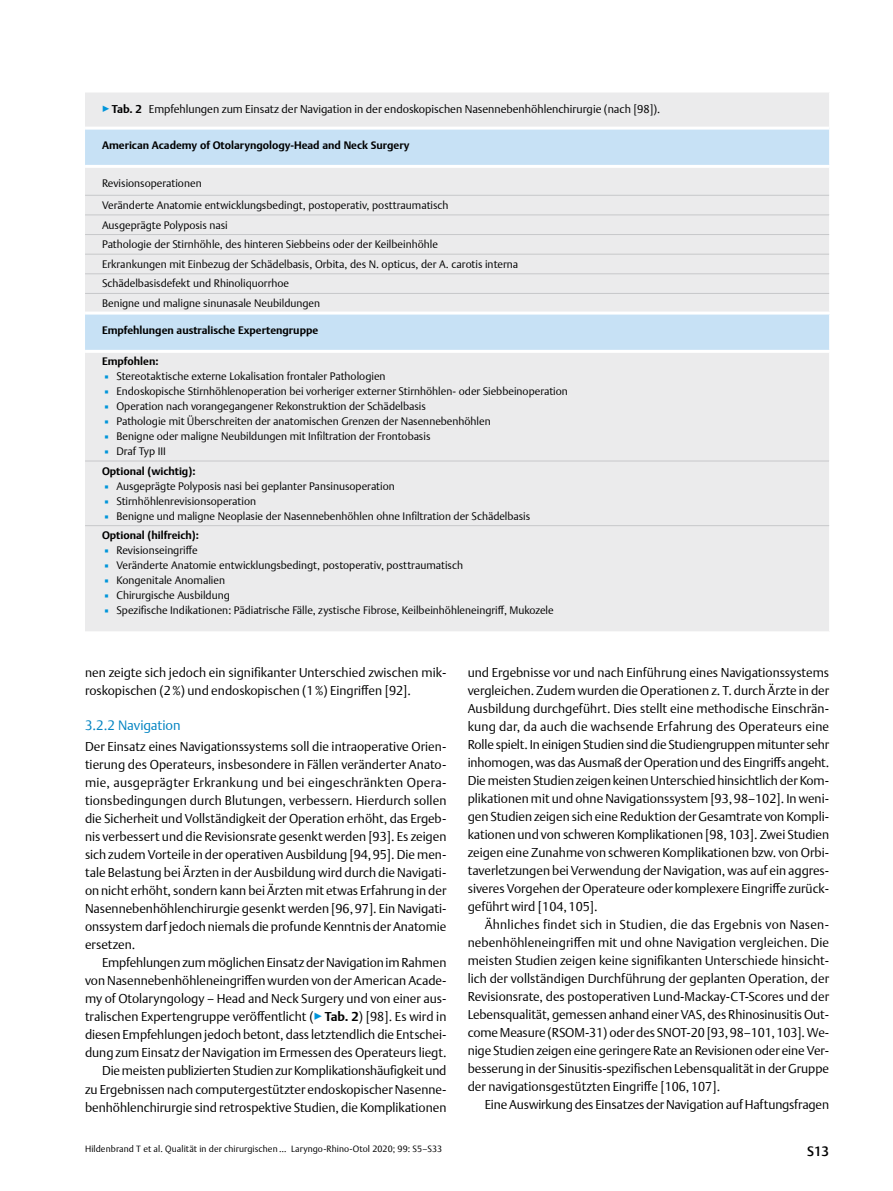
<style>
.page{position:relative;width:893px;height:1191px;background:#fff}
.page>*{position:absolute;margin:0;border:0;box-sizing:border-box;transform-origin:0 0}
.t1{font:300 13.5px "Thieme Argo 2011";letter-spacing:-.005em;color:#0083c2}
.t2{font:500 13.5px "Thieme Argo 2011";color:#000}
.t3{font:300 12.75px/18px "Thieme Argo 2011";letter-spacing:-.005em;color:#000;text-align:justify}
.t4{font:300 11.25px "Thieme Argo 2011";color:#000}
.t5{font:300 10.8px/19.6px "Thieme Argo 2011";color:#000}
.t6{font:700 10.8px/19.6px "Thieme Argo 2011";color:#000}
.t7{font:300 9px "Thieme Argo 2011";letter-spacing:.01em;color:#000}
.s1{color:#0095da}
.s2{font-weight:700}
.s3{font-weight:300;color:#0095da}
.s4{font-weight:300}
</style>
<div class="page">
<div style="left:85px;top:93px;width:744px;height:538px;background:#ebebec"></div>
<svg style="left:85px;top:130px;width:744px;height:220px;background:#dee7ee"></svg>
<hr style="left:85px;top:127px;width:744px;height:3px;background:#fff">
<hr style="left:85px;top:165px;width:746px;height:3px;background:#fff">
<hr style="left:85px;top:195px;width:744px;height:1px;background:#c7c8ca">
<hr style="left:85px;top:214px;width:744px;height:1px;background:#c7c8ca">
<hr style="left:85px;top:234px;width:744px;height:1px;background:#c7c8ca">
<hr style="left:85px;top:254px;width:744px;height:1px;background:#c7c8ca">
<hr style="left:85px;top:273px;width:744px;height:1px;background:#c7c8ca">
<hr style="left:85px;top:293px;width:744px;height:1px;background:#c7c8ca">
<hr style="left:85px;top:460px;width:744px;height:1px;background:#c7c8ca">
<hr style="left:85px;top:525px;width:744px;height:1px;background:#c7c8ca">
<hr style="left:85px;top:311px;width:746px;height:3px;background:#fff">
<hr style="left:85px;top:350px;width:746px;height:3px;background:#fff">
<p class="t4" style="left:102px;top:102px;width:560px"><span class="s1">▶</span><span class="s2">Tab. 2</span> Empfehlungen zum Einsatz der Navigation in der endoskopischen Nasennebenhöhlenchirurgie (nach [98]).</p>
<p class="t6" style="left:102px;top:136px;width:309px">American Academy of Otolaryngology-Head and Neck Surgery</p>
<p class="t5" style="left:102px;top:172px;width:348px;line-height:22.2px">Revisionsoperationen<br>Veränderte Anatomie entwicklungsbedingt, postoperativ, posttraumatisch</p>
<p class="t5" style="left:102px;top:215px;width:418px">Ausgeprägte Polyposis nasi<br>Pathologie der Stirnhöhle, des hinteren Siebbeins oder der Keilbeinhöhle<br>Erkrankungen mit Einbezug der Schädelbasis, Orbita, des N. opticus, der A. carotis interna Schädelbasisdefekt und Rhinoliquorrhoe<br>Benigne und maligne sinunasale Neubildungen</p>
<p class="t6" style="left:102px;top:320px;width:218px">Empfehlungen australische Expertengruppe</p>
<p class="t6" style="left:102px;top:351px;width:58px">Empfohlen:</p>
<p class="t5" style="left:102px;top:366px;width:285px"><span class="s1">▪</span> Stereotaktische externe Lokalisation frontaler Pathologien</p>
<p class="t5" style="left:102px;top:381px;width:467px"><span class="s1">▪</span> Endoskopische Stirnhöhlenoperation bei vorheriger externer Stirnhöhlen- oder Siebbeinoperation</p>
<p class="t5" style="left:102px;top:396px;width:325px"><span class="s1">▪</span> Operation nach vorangegangener Rekonstruktion der Schädelbasis</p>
<p class="t5" style="left:102px;top:411px;width:390px"><span class="s1">▪</span> Pathologie mit Überschreiten der anatomischen Grenzen der Nasennebenhöhlen</p>
<p class="t5" style="left:102px;top:426px;width:330px"><span class="s1">▪</span> Benigne oder maligne Neubildungen mit Infiltration der Frontobasis</p>
<p class="t6" style="left:102px;top:441px;width:95px"><span class="s3">▪</span> <span class="s4">Draf Typ III<br></span>Optional (wichtig):</p>
<p class="t5" style="left:102px;top:476px;width:294px"><span class="s1">▪</span> Ausgeprägte Polyposis nasi bei geplanter Pansinusoperation</p>
<p class="t5" style="left:102px;top:491px;width:156px"><span class="s1">▪</span> Stirnhöhlenrevisionsoperation</p>
<p class="t5" style="left:102px;top:506px;width:430px"><span class="s1">▪</span> Benigne und maligne Neoplasie der Nasennebenhöhlen ohne Infiltration der Schädelbasis<br><span class="s2">Optional (hilfreich):</span></p>
<p class="t5" style="left:102px;top:540px;width:97px"><span class="s1">▪</span> Revisionseingriffe</p>
<p class="t5" style="left:102px;top:555px;width:362px"><span class="s1">▪</span> Veränderte Anatomie entwicklungsbedingt, postoperativ, posttraumatisch</p>
<p class="t5" style="left:102px;top:570px;width:125px"><span class="s1">▪</span> Kongenitale Anomalien</p>
<p class="t5" style="left:102px;top:585px;width:129px"><span class="s1">▪</span> Chirurgische Ausbildung</p>
<p class="t5" style="left:102px;top:600px;width:453px"><span class="s1">▪</span> Spezifische Indikationen: Pädiatrische Fälle, zystische Fibrose, Keilbeinhöhleneingriff, Mukozele</p>
<p class="t3" style="left:85px;top:663px;width:363px">nen zeigte sich jedoch ein signifikanter Unterschied zwischen mik&shy;roskopischen (2%) und endoskopischen (1%) Eingriffen [92].</p>
<p class="t1" style="left:85px;top:716px;width:97px">3.2.2 Navigation</p>
<p class="t3" style="left:85px;top:737px;width:363px">Der Einsatz eines Navigationssystems soll die intraoperative Orien&shy;tierung des Operateurs, insbesondere in Fällen veränderter Anato&shy;mie, ausgeprägter Erkrankung und bei eingeschränkten Opera&shy;tionsbedingungen durch Blutungen, verbessern. Hierdurch sollen die Sicherheit und Vollständigkeit der Operation erhöht, das Ergeb&shy;nis verbessert und die Revisionsrate gesenkt werden [93]. Es zeigen sich zudem Vorteile in der operativen Ausbildung [94,95]. Die men&shy;tale Belastung bei Ärzten in der Ausbildung wird durch die Navigati&shy;on nicht erhöht, sondern kann bei Ärzten mit etwas Erfahrung in der Nasennebenhöhlenchirurgie gesenkt werden [96,97]. Ein Navigati&shy;onssystem darf jedoch niemals die profunde Kenntnis der Anatomie ersetzen.</p>
<p class="t3" style="left:85px;top:953px;width:363px;text-align:right">Empfehlungen zum möglichen Einsatz der Navigation im Rahmen von Nasennebenhöhleneingriffen wurden von der American Acade&shy;my of Otolaryngology – Head and Neck Surgery und von einer aus&shy;tralischen Expertengruppe veröffentlicht (<span class="s1">▶</span><span class="s2">Tab. 2</span>) [98]. Es wird in diesen Empfehlungen jedoch betont, dass letztendlich die Entschei&shy;dung zum Einsatz der Navigation im Ermessen des Operateurs liegt.<br>Die meisten publizierten Studien zur Komplikationshäufigkeit und<br>zu Ergebnissen nach computergestützter endoskopischer Nasenne&shy;benhöhlenchirurgie sind retrospektive Studien, die Komplikationen</p>
<p class="t7" style="left:85px;top:1143px;width:359px">Hildenbrand T et al. Qualität in der chirurgischen … Laryngo-Rhino-Otol 2020; 99: S5–S33</p>
<p class="t3" style="left:468px;top:663px;width:363px">und Ergebnisse vor und nach Einführung eines Navigationssystems vergleichen. Zudem wurden die Operationen z. T. durch Ärzte in der Ausbildung durchgeführt. Dies stellt eine methodische Einschrän&shy;kung dar, da auch die wachsende Erfahrung des Operateurs eine Rolle spielt. In einigen Studien sind die Studiengruppen mitunter sehr inhomogen, was das Ausmaß der Operation und des Eingriffs angeht.<br>Die meisten Studien zeigen keinen Unterschied hinsichtlich der Kom&shy;plikationen mit und ohne Navigationssystem [93,98–102]. In weni&shy;gen Studien zeigen sich eine Reduktion der Gesamtrate von Kompli&shy;kationen und von schweren Komplikationen [98,103]. Zwei Studien zeigen eine Zunahme von schweren Komplikationen bzw. von Orbi&shy;taverletzungen bei Verwendung der Navigation, was auf ein aggres&shy;siveres Vorgehen der Operateure oder komplexere Eingriffe zurück&shy;geführt wird [104,105].</p>
<p class="t3" style="left:468px;top:915px;width:363px;text-indent:17px">Ähnliches findet sich in Studien, die das Ergebnis von Nasen&shy;nebenhöhleneingriffen mit und ohne Navigation vergleichen. Die meisten Studien zeigen keine signifikanten Unterschiede hinsicht&shy;lich der vollständigen Durchführung der geplanten Operation, der Revisionsrate, des postoperativen Lund-Mackay-CT-Scores und der Lebensqualität, gemessen anhand einer VAS, des Rhinosinusitis Out&shy;come Measure (RSOM-31) oder des SNOT-20 [93,98–101,103]. We&shy;nige Studien zeigen eine geringere Rate an Revisionen oder eine Ver&shy;besserung in der Sinusitis-spezifischen Lebensqualität in der Gruppe der navigationsgestützten Eingriffe [106,107].</p>
<p class="t3" style="left:485px;top:1095px;width:346px">Eine Auswirkung des Einsatzes der Navigation auf Haftungsfragen</p>
<p class="t2" style="left:807px;top:1142px;width:24px">S13</p>
</div>
